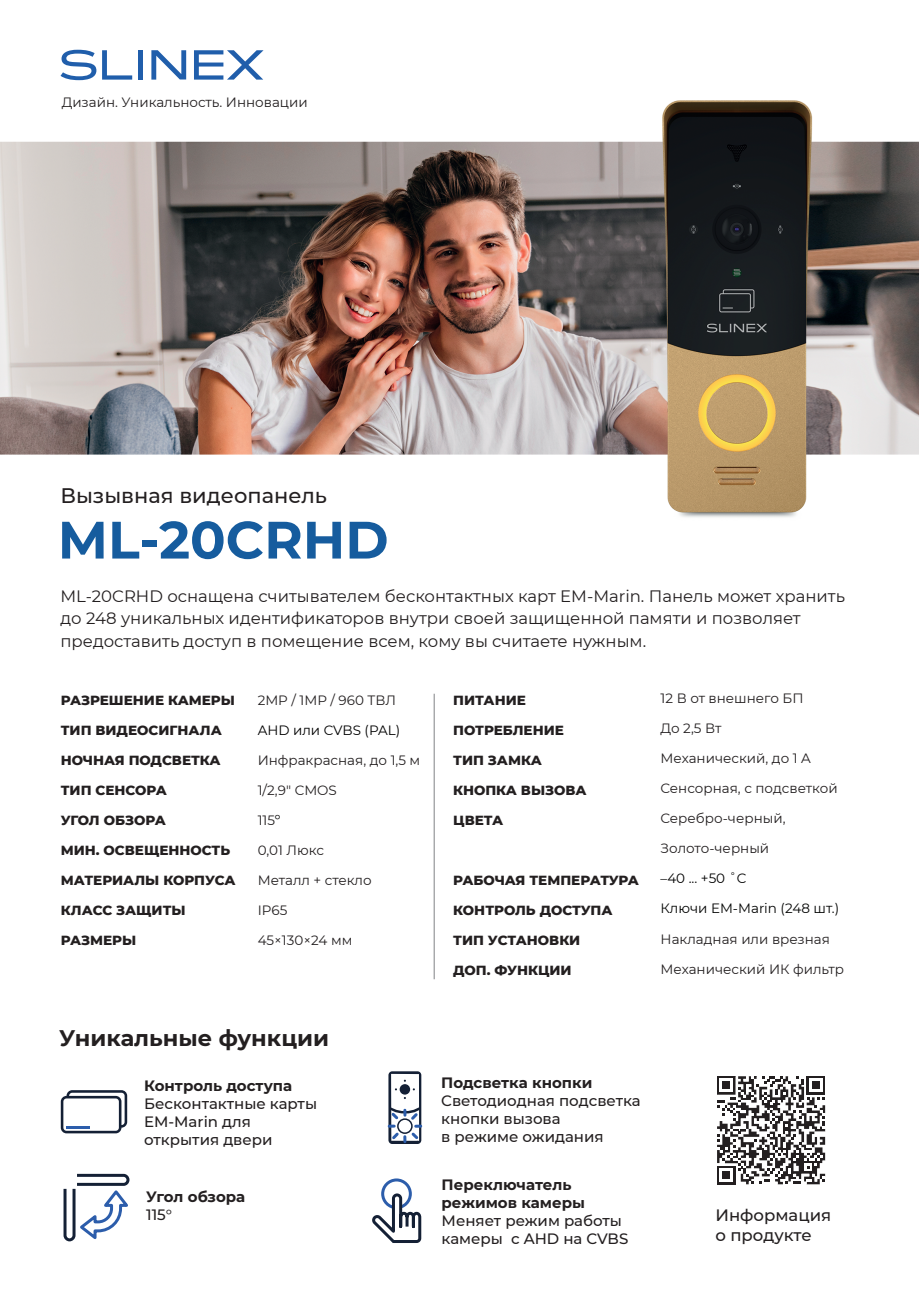
<style>
.page{position:relative;width:919px;height:1289px;background:#fff}
.page>*{position:absolute;margin:0;border:0;box-sizing:border-box;transform-origin:0 0}
.t1{font:700 52.5px "Montserrat";color:#165c9e}
.t2{font:700 22.5px "Montserrat";color:#231f20}
.t3{font:500 21px "Montserrat";color:#231f20}
.t4{font:16.5px/22.5px "Montserrat";color:#231f20}
.t5{font:500 16.5px/19.8px "Montserrat";color:#231f20}
.t6{font:500 15px/18px "Montserrat";color:#231f20}
.t7{font:700 15px/18px "Montserrat";color:#231f20}
.t8{font:13.5px "Montserrat";color:#231f20}
.t9{font:800 13.5px "Montserrat";color:#231f20}
.t10{font:13.5px "Montserrat";color:#000001}
.t11{font:13.5px "Montserrat";color:#040504}
.s1{color:#000001}
</style>
<div class="page">
<img style="left:0;top:49px;width:918px;height:1141px">
<svg style="left:61px;top:50px;width:35px;height:30px"></svg>
<svg style="left:102px;top:50px;width:30px;height:30px"></svg>
<div style="left:138px;top:50px;width:5px;height:30px;background:#205eab"></div>
<svg style="left:151px;top:50px;width:35px;height:30px"></svg>
<svg style="left:194px;top:50px;width:69px;height:30px"></svg>
<div style="left:381px;top:1178px;width:31px;height:31px;border:3px solid #2c5dab;border-radius:50%"></div>
<svg style="left:372px;top:1191px;width:50px;height:52px"></svg>
<svg style="left:61px;top:1090px;width:66px;height:43px"></svg>
<hr style="left:67px;top:1125px;width:23px;height:3px;background:#2c5dab">
<svg style="left:62px;top:1172px;width:71px;height:70px"></svg>
<svg style="left:388px;top:1071px;width:33px;height:72px"></svg>
<svg style="left:717px;top:1076px;width:108px;height:108px"></svg>
<p class="t8" style="left:62px;top:93px;width:247px">Дизайн. Уникальность. Инновации</p>
<h3 class="t3" style="left:60px;top:481px;width:268px">Вызывная видеопанель</h3>
<h1 class="t1" style="left:58px;top:502px;width:332px">ML-20CRHD</h1>
<p class="t4" style="left:60px;top:584px;width:785px">ML-20CRHD оснащена считывателем бесконтактных карт EM-Marin. Панель может хранить до 248 уникальных идентификаторов внутри своей защищенной памяти и позволяет предоставить доступ в помещение всем, кому вы считаете нужным.</p>
<p class="t9" style="left:61px;top:690px;width:175px">РАЗРЕШЕНИЕ КАМЕРЫ</p>
<p class="t9" style="left:61px;top:720px;width:162px">ТИП ВИДЕОСИГНАЛА</p>
<p class="t9" style="left:61px;top:750px;width:161px">НОЧНАЯ ПОДСВЕТКА</p>
<p class="t9" style="left:61px;top:780px;width:108px">ТИП СЕНСОРА</p>
<p class="t9" style="left:61px;top:810px;width:106px">УГОЛ ОБЗОРА</p>
<p class="t9" style="left:61px;top:840px;width:171px">МИН. ОСВЕЩЕННОСТЬ</p>
<p class="t9" style="left:61px;top:870px;width:176px">МАТЕРИАЛЫ КОРПУСА</p>
<p class="t9" style="left:61px;top:900px;width:126px">КЛАСС ЗАЩИТЫ</p>
<p class="t9" style="left:61px;top:930px;width:77px">РАЗМЕРЫ</p>
<p class="t8" style="left:258px;top:691px;width:140px">2MP / 1MP / 960 ТВЛ</p>
<p class="t10" style="left:258px;top:721px;width:144px">AHD или CVBS (PAL)</p>
<p class="t8" style="left:258px;top:751px;width:164px">Инфракрасная, до 1,5 м</p>
<p class="t8" style="left:258px;top:781px;width:81px">1/2,9" CMOS</p>
<p class="t8" style="left:258px;top:811px;width:24px">115<span class="s1">º</span></p>
<p class="t8" style="left:258px;top:841px;width:68px">0,01 Люкс</p>
<p class="t8" style="left:258px;top:871px;width:116px">Металл + стекло</p>
<p class="t8" style="left:258px;top:901px;width:31px">IP65</p>
<p class="t8" style="left:258px;top:931px;width:96px">45×130×24 мм</p>
<h2 class="t2" style="left:59px;top:1021px;width:271px">Уникальные функции</h2>
<p class="t7" style="left:144px;top:1075px;width:150px">Контроль доступа</p>
<p class="t6" style="left:144px;top:1093px;width:174px">Бесконтактные карты<br>EM-Marin для открытия двери</p>
<p class="t7" style="left:146px;top:1186px;width:100px">Угол обзора</p>
<p class="t6" style="left:146px;top:1204px;width:27px">115°</p>
<p class="t9" style="left:453px;top:690px;width:74px">ПИТАНИЕ</p>
<p class="t9" style="left:453px;top:720px;width:112px">ПОТРЕБЛЕНИЕ</p>
<p class="t9" style="left:453px;top:750px;width:90px">ТИП ЗАМКА</p>
<p class="t9" style="left:453px;top:780px;width:135px">КНОПКА ВЫЗОВА</p>
<p class="t9" style="left:453px;top:810px;width:52px">ЦВЕТА</p>
<p class="t9" style="left:453px;top:870px;width:187px">РАБОЧАЯ ТЕМПЕРАТУРА</p>
<p class="t9" style="left:453px;top:900px;width:161px">КОНТРОЛЬ ДОСТУПА</p>
<p class="t9" style="left:453px;top:930px;width:129px">ТИП УСТАНОВКИ</p>
<p class="t9" style="left:453px;top:960px;width:120px">ДОП. ФУНКЦИИ</p>
<p class="t8" style="left:660px;top:689px;width:144px">12 В от внешнего БП</p>
<p class="t8" style="left:660px;top:719px;width:62px">До 2,5 Вт</p>
<p class="t8" style="left:660px;top:749px;width:152px">Механический, до 1 A</p>
<p class="t8" style="left:660px;top:779px;width:178px">Сенсорная, с подсветкой</p>
<p class="t8" style="left:660px;top:809px;width:126px">Серебро-черный,</p>
<p class="t8" style="left:660px;top:839px;width:110px">Золото-черный</p>
<p class="t10" style="left:660px;top:869px;width:87px">–40 ... +50 ˚C</p>
<p class="t11" style="left:660px;top:899px;width:180px">Ключи EM-Marin (248 шт.)</p>
<p class="t8" style="left:660px;top:929px;width:171px">Накладная или врезная</p>
<p class="t8" style="left:660px;top:959px;width:185px">Механический ИК фильтр</p>
<p class="t7" style="left:441px;top:1072px;width:153px">Подсветка кнопки</p>
<p class="t6" style="left:441px;top:1090px;width:201px">Светодиодная подсветка кнопки вызова<br>в режиме ожидания</p>
<p class="t7" style="left:441px;top:1175px;width:145px">Переключатель режимов камеры</p>
<p class="t6" style="left:441px;top:1211px;width:188px">Меняет режим работы камеры с AHD на CVBS</p>
<p class="t5" style="left:715px;top:1204px;width:117px">Информация о продукте</p>
</div>
